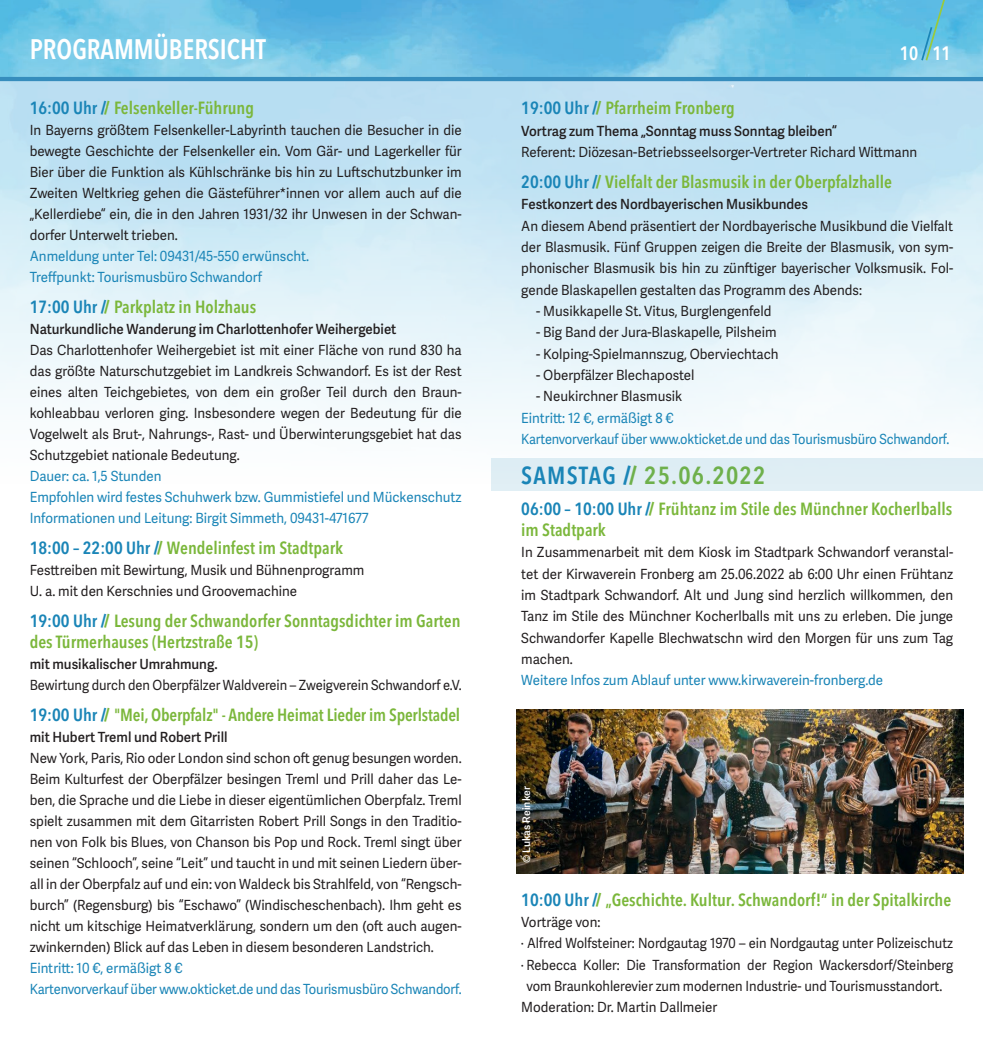
<style>
.page{position:relative;width:983px;height:1042px;background:#fff}
.page>*{position:absolute;margin:0;border:0;box-sizing:border-box;transform-origin:0 0}
.Urzeit{font:600 condensed 28px "Avenir Next LT Pro";color:#fff;scale:.95 1}
.Datum{font:600 condensed 24.5px "Avenir Next LT Pro";letter-spacing:.05em;color:#7bb73b}
.Urzeit-2{font:600 condensed 19.25px "Avenir Next LT Pro";color:#fff;scale:.95 1}
.Urzeit-3{font:600 condensed 17.5px/21px "Avenir Next LT Pro";color:#7bb73b}
.Fließtext{font:14px/21px "Adelle Sans";color:#231f20;text-align:justify;scale:.95 1}
.Fließtext-2{font:14px "Adelle Sans";color:#1a85b7;scale:.95 1}
.Fließtext-3{font:14px/21.3px "Adelle Sans";color:#231f20;text-align:center;scale:.92 1}
.Fließtext_Headline{font:600 14px "Adelle Sans";color:#231f20;scale:.95 1}
.Fließtext-4{font:14px "Adelle Sans";color:#1a85b7;scale:.92 1}
.Fließtext-5{font:14px "Adelle Sans";color:#1a85b7;scale:.91 1}
.t1{font:600 10.5px "Adelle Sans";color:#fff}
.s1{color:#1a85b7}
.s2{font-weight:800;color:#1a85b7}
.s3{font-weight:800}
</style>
<div class="page">
<img style="left:0;top:0;width:982px;height:77px">
<hr style="left:0;top:77px;width:982px;height:4px;background:#368dbd">
<svg style="left:919px;top:0;width:32px;height:62px;background:#66c0da"></svg>
<img style="left:516px;top:709px;width:446px;height:164px">
<div style="left:491px;top:458px;width:491px;height:32px;background:#dfeef4"></div>
<p class="Urzeit" style="left:30px;top:32px;width:250px">PROGRAMMÜBERSICHT</p>
<p class="Urzeit-2" style="left:899px;top:41px;width:55px">10 11</p>
<p class="Urzeit-3" style="left:30px;top:98px;width:226px"><span class="s1">16:00 Uhr</span> <span class="s2">/</span><span class="s3">/</span> Felsenkeller-Führung</p>
<p class="Fließtext" style="left:30px;top:119px;width:456px">In Bayerns größtem Felsenkeller-Labyrinth tauchen die Besucher in die bewegte Geschichte der Felsenkeller ein. Vom Gär- und Lagerkeller für Bier über die Funktion als Kühlschränke bis hin zu Luftschutzbunker im Zweiten Weltkrieg gehen die Gästeführer*innen vor allem auch auf die „Kellerdiebe“ ein, die in den Jahren 1931/32 ihr Unwesen in der Schwan&shy;dorfer Unterwelt trieben.</p>
<p class="Fließtext-2" style="left:30px;top:246px;width:295px">Anmeldung unter Tel: 09431/45-550 erwünscht.</p>
<p class="Fließtext-2" style="left:30px;top:267px;width:246px">Treffpunkt: Tourismusbüro Schwandorf</p>
<p class="Urzeit-3" style="left:30px;top:296px;width:228px"><span class="s1">17:00 Uhr</span> <span class="s2">/</span><span class="s3">/</span> Parkplatz in Holzhaus</p>
<p class="Fließtext_Headline" style="left:30px;top:319px;width:387px">Naturkundliche Wanderung im Charlottenhofer Weihergebiet</p>
<p class="Fließtext" style="left:30px;top:339px;width:456px">Das Charlottenhofer Weihergebiet ist mit einer Fläche von rund 830 ha das größte Naturschutzgebiet im Landkreis Schwandorf. Es ist der Rest eines alten Teichgebietes, von dem ein großer Teil durch den Braun&shy;kohleabbau verloren ging. Insbesondere wegen der Bedeutung für die Vogelwelt als Brut-, Nahrungs-, Rast- und Überwinterungsgebiet hat das Schutzgebiet nationale Bedeutung.</p>
<p class="Fließtext-2" style="left:30px;top:466px;width:140px">Dauer: ca. 1,5 Stunden</p>
<p class="Fließtext-2" style="left:30px;top:487px;width:456px">Empfohlen wird festes Schuhwerk bzw. Gummistiefel und Mückenschutz</p>
<p class="Fließtext-2" style="left:30px;top:508px;width:358px">Informationen und Leitung: Birgit Simmeth, 09431-471677</p>
<p class="Urzeit-3" style="left:30px;top:537px;width:315px"><span class="s1">18:00 – 22:00 Uhr</span> <span class="s2">/</span><span class="s3">/</span> Wendelinfest im Stadtpark</p>
<p class="Fließtext" style="left:30px;top:559px;width:353px">Festtreiben mit Bewirtung, Musik und Bühnenprogramm</p>
<p class="Fließtext" style="left:30px;top:580px;width:283px">U. a. mit den Kerschnies und Groovemachine</p>
<p class="Urzeit-3" style="left:30px;top:610px;width:432px"><span class="s1">19:00 Uhr</span> <span class="s2">/</span><span class="s3">/</span> Lesung der Schwandorfer Sonntagsdichter im Garten des Türmerhauses (Hertzstraße 15)</p>
<p class="Fließtext_Headline" style="left:30px;top:654px;width:199px">mit musikalischer Umrahmung.</p>
<p class="Fließtext-3" style="left:30px;top:674px;width:471px">Bewirtung durch den Oberpfälzer Waldverein – Zweigverein Schwandorf e.V.</p>
<p class="Urzeit-3" style="left:30px;top:704px;width:432px"><span class="s1">19:00 Uhr</span> <span class="s2">/</span><span class="s3">/</span> "Mei, Oberpfalz" - Andere Heimat Lieder im Sperlstadel</p>
<p class="Fließtext_Headline" style="left:30px;top:727px;width:209px">mit Hubert Treml und Robert Prill</p>
<p class="Fließtext" style="left:30px;top:747px;width:456px">New York, Paris, Rio oder London sind schon oft genug besungen worden.<br>Beim Kulturfest der Oberpfälzer besingen Treml und Prill daher das Le&shy;ben, die Sprache und die Liebe in dieser eigentümlichen Oberpfalz. Treml spielt zusammen mit dem Gitarristen Robert Prill Songs in den Traditio&shy;nen von Folk bis Blues, von Chanson bis Pop und Rock. Treml singt über seinen “Schlooch”, seine “Leit” und taucht in und mit seinen Liedern über&shy;all in der Oberpfalz auf und ein: von Waldeck bis Strahlfeld, von “Rengsch&shy;burch” (Regensburg) bis “Eschawo” (Windischeschenbach). Ihm geht es nicht um kitschige Heimatverklärung, sondern um den (oft auch augen&shy;zwinkernden) Blick auf das Leben in diesem besonderen Landstrich.</p>
<p class="Fließtext-2" style="left:30px;top:958px;width:162px">Eintritt: 10 €, ermäßigt 8 €</p>
<p class="Fließtext-4" style="left:30px;top:979px;width:471px">Kartenvorverkauf über www.okticket.de und das Tourismusbüro Schwandorf.</p>
<p class="Urzeit-3" style="left:521px;top:98px;width:215px"><span class="s1">19:00 Uhr</span> <span class="s2">/</span><span class="s3">/</span> Pfarrheim Fronberg</p>
<p class="Fließtext_Headline" style="left:521px;top:120px;width:334px">Vortrag zum Thema „Sonntag muss Sonntag bleiben“</p>
<p class="Fließtext" style="left:521px;top:141px;width:418px">Referent: Diözesan-Betriebsseelsorger-Vertreter Richard Wittmann</p>
<p class="Urzeit-3" style="left:521px;top:171px;width:372px"><span class="s1">20:00 Uhr</span> <span class="s2">/</span><span class="s3">/</span> Vielfalt der Blasmusik in der Oberpfalzhalle</p>
<p class="Fließtext_Headline" style="left:521px;top:194px;width:303px">Festkonzert des Nordbayerischen Musikbundes</p>
<p class="Fließtext" style="left:521px;top:215px;width:456px">An diesem Abend präsentiert der Nordbayerische Musikbund die Vielfalt der Blasmusik. Fünf Gruppen zeigen die Breite der Blasmusik, von sym&shy;phonischer Blasmusik bis hin zu zünftiger bayerischer Volksmusik. Fol&shy;gende Blaskapellen gestalten das Programm des Abends:</p>
<p class="Fließtext" style="left:536px;top:300px;width:249px">- Musikkapelle St. Vitus, Burglengenfeld</p>
<p class="Fließtext" style="left:536px;top:321px;width:254px">- Big Band der Jura-Blaskapelle, Pilsheim</p>
<p class="Fließtext" style="left:536px;top:343px;width:257px">- Kolping-Spielmannszug, Oberviechtach</p>
<p class="Fließtext" style="left:536px;top:364px;width:168px">- Oberpfälzer Blechapostel</p>
<p class="Fließtext" style="left:536px;top:385px;width:155px">- Neukirchner Blasmusik</p>
<p class="Fließtext-2" style="left:521px;top:408px;width:162px">Eintritt: 12 €, ermäßigt 8 €</p>
<p class="Fließtext-5" style="left:521px;top:429px;width:472px">Kartenvorverkauf über www.okticket.de und das Tourismusbüro Schwandorf.</p>
<p class="Datum" style="left:521px;top:460px;width:245px"><span class="s1">SAMSTAG</span> <span class="s2">/</span><span class="s3">/</span> 25.06.2022</p>
<p class="Urzeit-3" style="left:521px;top:498px;width:432px"><span class="s1">06:00 – 10:00 Uhr</span> <span class="s2">/</span><span class="s3">/</span> Frühtanz im Stile des Münchner Kocherlballs im Stadtpark</p>
<p class="Fließtext" style="left:521px;top:541px;width:456px">In Zusammenarbeit mit dem Kiosk im Stadtpark Schwandorf veranstal&shy;tet der Kirwaverein Fronberg am 25.06.2022 ab 6:00 Uhr einen Frühtanz im Stadtpark Schwandorf. Alt und Jung sind herzlich willkommen, den Tanz im Stile des Münchner Kocherlballs mit uns zu erleben. Die junge Schwandorfer Kapelle Blechwatschn wird den Morgen für uns zum Tag machen.</p>
<p class="Fließtext-2" style="left:521px;top:670px;width:382px">Weitere Infos zum Ablauf unter www.kirwaverein-fronberg.de</p>
<p class="t1" style="left:518px;top:863px;width:79px;rotate:-90deg">© Lukas Reinker</p>
<p class="Urzeit-3" style="left:521px;top:889px;width:431px"><span class="s1">10:00 Uhr</span> <span class="s2">/</span><span class="s3">/</span> „Geschichte. Kultur. Schwandorf!“ in der Spitalkirche</p>
<p class="Fließtext" style="left:521px;top:911px;width:85px">Vorträge von:</p>
<p class="Fließtext-3" style="left:521px;top:932px;width:471px">· Alfred Wolfsteiner: Nordgautag 1970 – ein Nordgautag unter Polizeischutz · Rebecca Koller: Die Transformation der Region Wackersdorf/Steinberg vom Braunkohlerevier zum modernen Industrie- und Tourismusstandort.</p>
<p class="Fließtext" style="left:521px;top:996px;width:208px">Moderation: Dr. Martin Dallmeier</p>
</div>
